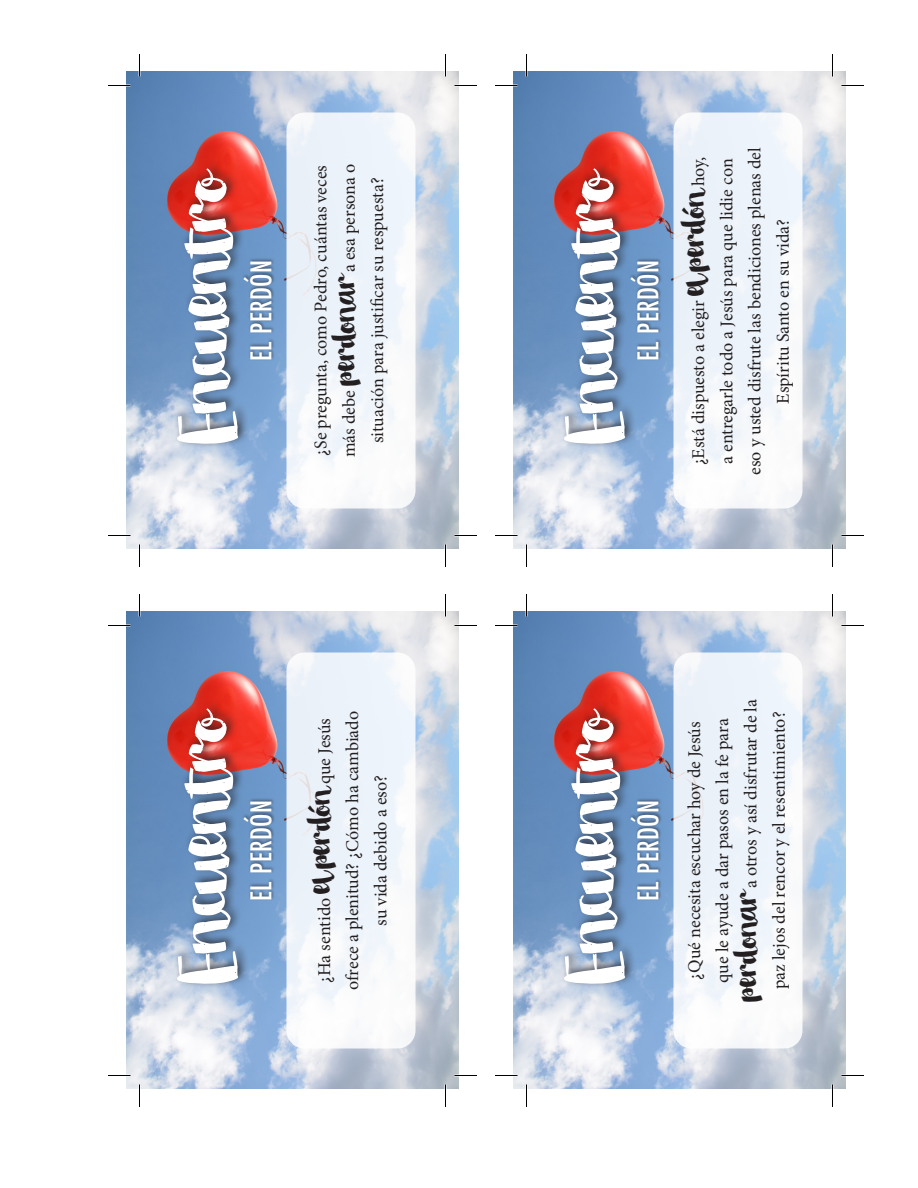
<style>
.page{position:relative;width:918px;height:1188px;background:#fff}
.page>*{position:absolute;margin:0;border:0;box-sizing:border-box;transform-origin:0 0}
.t1{font:87px "Stella";color:#fff}
.t2{font:500 31.5px "Futura PT Cond";letter-spacing:.01em;color:#fff}
.t3{font:18px/28.2px "Minion Pro";color:#231f20;text-align:center}
.s1{font-family:"Stella";font-size:37.5px}
</style>
<div class="page">
<img style="left:126px;top:612px;width:333px;height:477px">
<div style="left:242px;top:798px;width:34px;height:103px;background:#231f20;opacity:.55"></div>
<div style="left:173px;top:698px;width:76px;height:291px;background:#231f20;opacity:.75"></div>
<div style="left:286px;top:652px;width:130px;height:396px;background:linear-gradient(to bottom,#eaf1f9,#f8f9fb);border-radius:18px"></div>
<svg style="left:139px;top:1084px;width:1px;height:23px"></svg>
<svg style="left:139px;top:594px;width:1px;height:22px"></svg>
<svg style="left:445px;top:1084px;width:1px;height:23px"></svg>
<svg style="left:445px;top:594px;width:1px;height:22px"></svg>
<svg style="left:108px;top:1075px;width:22px;height:1px"></svg>
<svg style="left:454px;top:1075px;width:23px;height:1px"></svg>
<svg style="left:108px;top:625px;width:22px;height:1px"></svg>
<svg style="left:454px;top:625px;width:23px;height:1px"></svg>
<img style="left:126px;top:72px;width:333px;height:477px">
<div style="left:242px;top:258px;width:34px;height:103px;background:#231f20;opacity:.55"></div>
<div style="left:173px;top:158px;width:76px;height:291px;background:#231f20;opacity:.75"></div>
<div style="left:286px;top:112px;width:130px;height:396px;background:linear-gradient(to bottom,#eaf1f9,#f8f9fb);border-radius:18px"></div>
<svg style="left:139px;top:544px;width:1px;height:23px"></svg>
<svg style="left:139px;top:54px;width:1px;height:22px"></svg>
<svg style="left:445px;top:544px;width:1px;height:23px"></svg>
<svg style="left:445px;top:54px;width:1px;height:22px"></svg>
<svg style="left:108px;top:535px;width:22px;height:1px"></svg>
<svg style="left:454px;top:535px;width:23px;height:1px"></svg>
<svg style="left:108px;top:85px;width:22px;height:1px"></svg>
<svg style="left:454px;top:85px;width:23px;height:1px"></svg>
<img style="left:513px;top:612px;width:333px;height:477px">
<div style="left:629px;top:798px;width:34px;height:103px;background:#231f20;opacity:.55"></div>
<div style="left:560px;top:698px;width:76px;height:291px;background:#231f20;opacity:.75"></div>
<div style="left:674px;top:652px;width:128px;height:396px;background:linear-gradient(to bottom,#eaf1f9,#f8f9fb);border-radius:18px"></div>
<svg style="left:526px;top:1084px;width:1px;height:23px"></svg>
<svg style="left:526px;top:594px;width:1px;height:22px"></svg>
<svg style="left:832px;top:1084px;width:1px;height:23px"></svg>
<svg style="left:832px;top:594px;width:1px;height:22px"></svg>
<svg style="left:495px;top:1075px;width:23px;height:1px"></svg>
<svg style="left:842px;top:1075px;width:22px;height:1px"></svg>
<svg style="left:495px;top:625px;width:23px;height:1px"></svg>
<svg style="left:842px;top:625px;width:22px;height:1px"></svg>
<img style="left:513px;top:72px;width:333px;height:477px">
<div style="left:629px;top:258px;width:34px;height:103px;background:#231f20;opacity:.55"></div>
<div style="left:560px;top:158px;width:76px;height:291px;background:#231f20;opacity:.75"></div>
<div style="left:674px;top:112px;width:128px;height:396px;background:linear-gradient(to bottom,#eaf1f9,#f8f9fb);border-radius:18px"></div>
<svg style="left:526px;top:544px;width:1px;height:23px"></svg>
<svg style="left:526px;top:54px;width:1px;height:22px"></svg>
<svg style="left:832px;top:544px;width:1px;height:23px"></svg>
<svg style="left:832px;top:54px;width:1px;height:22px"></svg>
<svg style="left:495px;top:535px;width:23px;height:1px"></svg>
<svg style="left:842px;top:535px;width:22px;height:1px"></svg>
<svg style="left:495px;top:85px;width:23px;height:1px"></svg>
<svg style="left:842px;top:85px;width:22px;height:1px"></svg>
<p class="t1" style="left:157px;top:446px;width:280px;rotate:-90deg">Encuentro</p>
<p class="t3" style="left:307px;top:457px;width:295px;rotate:-90deg">¿Se pregunta, como Pedro, cuántas veces más debe <span class="s1">perdonar</span> a esa persona o situación para justificar su respuesta?</p>
<p class="t2" style="left:243px;top:361px;width:103px;rotate:-90deg">EL PERDÓN</p>
<p class="t1" style="left:157px;top:986px;width:280px;rotate:-90deg">Encuentro</p>
<p class="t3" style="left:311px;top:990px;width:280px;rotate:-90deg">¿Ha sentido <span class="s1">elperdón</span> que Jesús ofrece a plenitud? ¿Cómo ha cambiado su vida debido a eso?</p>
<p class="t2" style="left:243px;top:901px;width:103px;rotate:-90deg">EL PERDÓN</p>
<p class="t1" style="left:544px;top:446px;width:280px;rotate:-90deg">Encuentro</p>
<p class="t2" style="left:630px;top:361px;width:103px;rotate:-90deg">EL PERDÓN</p>
<p class="t3" style="left:685px;top:475px;width:329px;rotate:-90deg">¿Está dispuesto a elegir <span class="s1">elperdón</span> hoy,<br>a entregarle todo a Jesús para que lidie con eso y usted disfrute las bendiciones plenas del Espíritu Santo en su vida?</p>
<p class="t1" style="left:544px;top:986px;width:280px;rotate:-90deg">Encuentro</p>
<p class="t3" style="left:681px;top:1002px;width:304px;rotate:-90deg">¿Qué necesita escuchar hoy de Jesús<br>que le ayude a dar pasos en la fe para <span class="s1">perdonar</span> a otros y así disfrutar de la paz lejos del rencor y el resentimiento?</p>
<p class="t2" style="left:630px;top:901px;width:103px;rotate:-90deg">EL PERDÓN</p>
</div>
